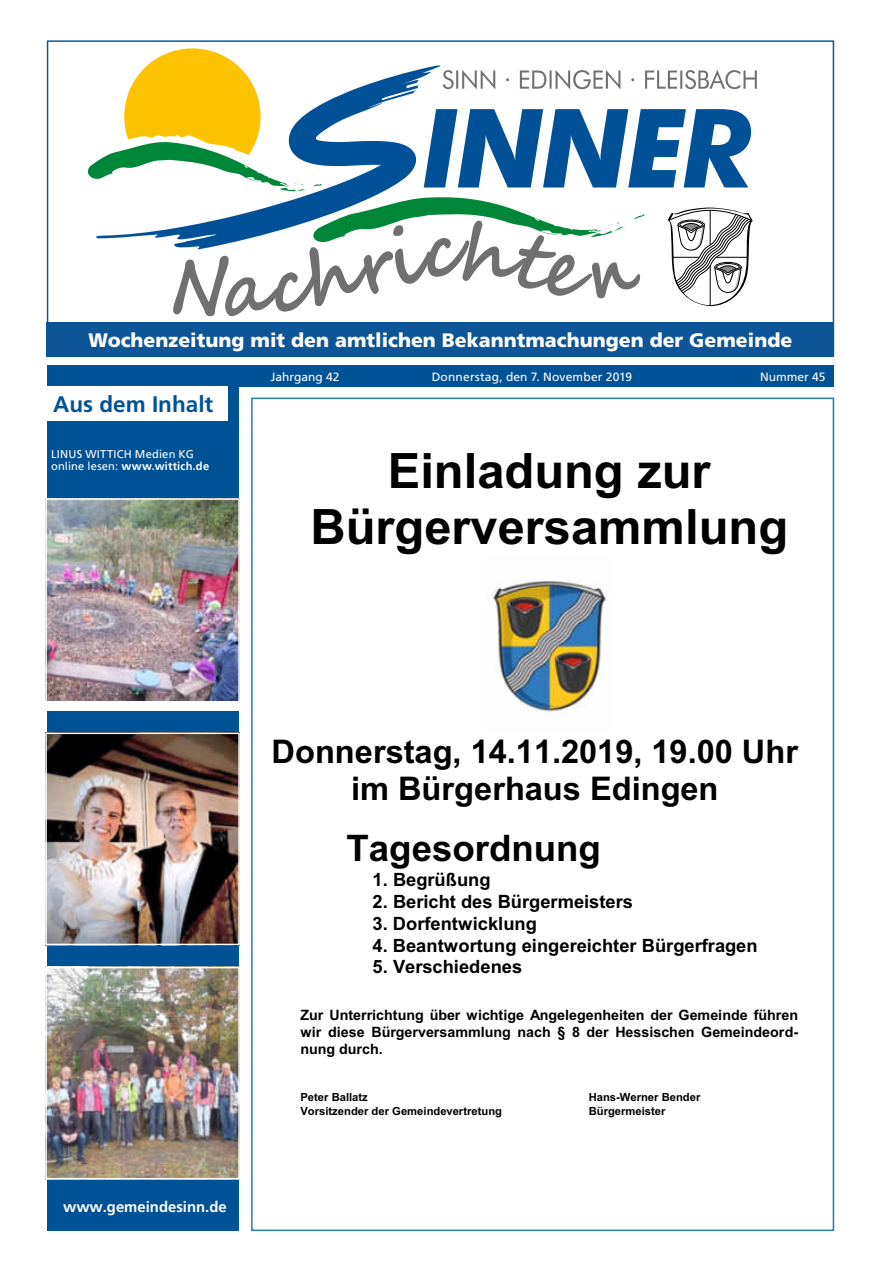
<style>
.page{position:relative;width:881px;height:1263px;background:#fff}
.page>*{position:absolute;margin:0;border:0;box-sizing:border-box;transform-origin:0 0}
.t1{font:700 48.75px/56.1px "Smlkln Arial";color:#000;text-align:center}
.t2{font:700 36.6px "Smlkln Arial";color:#000}
.t3{font:700 32.55px/37.7px "Smlkln Arial";color:#000;text-align:center}
.t4{font:700 22.5px "Frutiger LT";color:#005296}
.t5{font:900 19.5px "Frutiger LT";color:#fff}
.t6{font:700 18.3px "Smlkln Arial";color:#000}
.t7{font:700 15px "Frutiger LT";color:#fff}
.t8{font:700 14.25px/16.8px "Smlkln Arial";color:#000;text-align:justify}
.t9{font:12px "Frutiger LT";letter-spacing:.005em;color:#fff}
.t10{font:700 11.25px "Smlkln Arial";color:#000}
.t11{font:11.25px/12.1px "Frutiger LT";letter-spacing:.02em;color:#fff}
.s1{font-weight:700}
</style>
<div class="page">
<div style="left:47px;top:366px;width:191px;height:865px;background:#005296"></div>
<div style="left:47px;top:387px;width:180px;height:34px;background:#fff"></div>
<div style="left:47px;top:322px;width:786px;height:34px;background:#0e5597"></div>
<svg style="left:87px;top:48px;width:669px;height:268px"></svg>
<div style="left:47px;top:40px;width:786px;height:316px;border:2px solid #0e5597"></div>
<div style="left:236px;top:366px;width:597px;height:21px;background:#005296"></div>
<div style="left:46px;top:499px;width:193px;height:211px;background:#fff"></div>
<img style="left:48px;top:501px;width:189px;height:200px">
<div style="left:45px;top:498px;width:195px;height:213px;border:2px solid #fff"></div>
<img style="left:48px;top:735px;width:189px;height:207px">
<div style="left:45px;top:732px;width:195px;height:213px;border:2px solid #fff"></div>
<img style="left:48px;top:970px;width:189px;height:206px">
<div style="left:45px;top:967px;width:195px;height:212px;border:2px solid #fff"></div>
<img style="left:486px;top:581px;width:121px;height:136px">
<h3 class="t5" style="left:89px;top:328px;width:705px">Wochenzeitung mit den amtlichen Bekanntmachungen der Gemeinde</h3>
<p class="t9" style="left:270px;top:370px;width:70px">Jahrgang 42</p>
<p class="t9" style="left:431px;top:370px;width:202px">Donnerstag, den 7. November 2019</p>
<p class="t9" style="left:759px;top:370px;width:67px">Nummer 45</p>
<h3 class="t4" style="left:53px;top:391px;width:162px">Aus dem Inhalt</h3>
<p class="t11" style="left:51px;top:448px;width:159px">LINUS WITTICH Medien KG online lesen: <span class="s1">www.wittich.de</span></p>
<h1 class="t1" style="left:310px;top:447px;width:479px">Einladung zur<br>Bürgerversammlung</h1>
<p class="t7" style="left:63px;top:1198px;width:165px">www.gemeindesinn.de</p>
<h3 class="t3" style="left:271px;top:736px;width:528px">Donnerstag, 14.11.2019, 19.00 Uhr im Bürgerhaus Edingen</h3>
<h2 class="t2" style="left:346px;top:834px;width:256px">Tagesordnung</h2>
<p class="t6" style="left:372px;top:873px;width:120px">1. Begrüßung</p>
<p class="t6" style="left:372px;top:895px;width:262px">2. Bericht des Bürgermeisters</p>
<p class="t6" style="left:372px;top:916px;width:166px">3. Dorfentwicklung</p>
<p class="t6" style="left:372px;top:938px;width:386px">4. Beantwortung eingereichter Bürgerfragen</p>
<p class="t6" style="left:372px;top:960px;width:151px">5. Verschiedenes</p>
<p class="t8" style="left:300px;top:1008px;width:499px">Zur Unterrichtung über wichtige Angelegenheiten der Gemeinde führen wir diese Bürgerversammlung nach § 8 der Hessischen Gemeindeord&shy;nung durch.</p>
<p class="t10" style="left:300px;top:1093px;width:69px">Peter Ballatz</p>
<p class="t10" style="left:588px;top:1093px;width:113px">Hans-Werner Bender</p>
<p class="t10" style="left:300px;top:1106px;width:203px">Vorsitzender der Gemeindevertretung</p>
<p class="t10" style="left:588px;top:1106px;width:78px">Bürgermeister</p>
</div>
